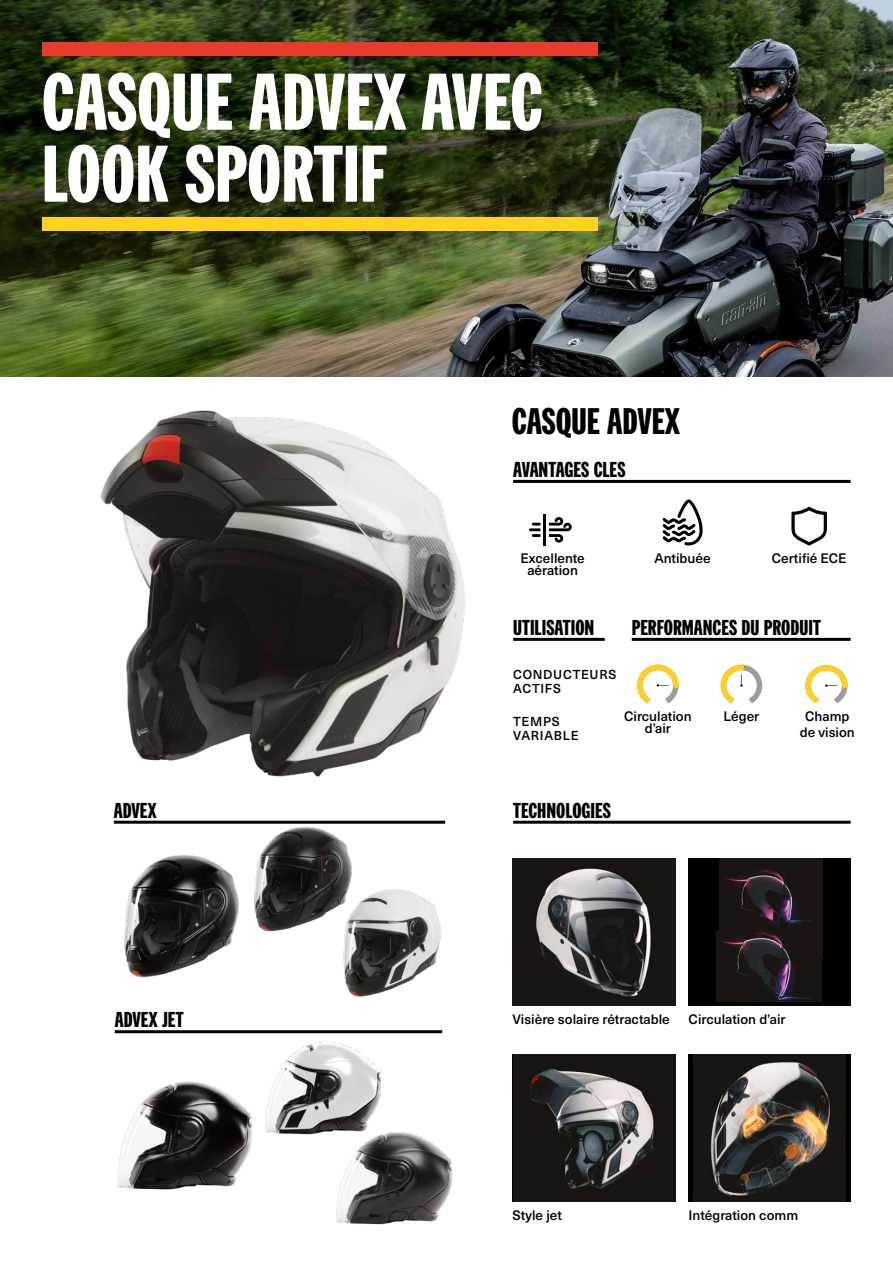
<style>
.page{position:relative;width:893px;height:1263px;background:#fff}
.page>*{position:absolute;margin:0;border:0;box-sizing:border-box;transform-origin:0 0}
.t1{font:700 78px/72px "Can Am Gothic";color:#fff}
.t2{font:700 36px "Can Am Gothic";color:#000}
.t3{font:700 21px "Can Am Gothic";color:#000}
.t4{font:500 13.5px/12.1px "Neue Haas Unica W1 G";color:#000;text-align:center}
.t5{font:500 12.75px/13.5px "Neue Haas Unica W1 G";letter-spacing:.055em;color:#000}
</style>
<div class="page">
<img style="left:0;top:0;width:893px;height:376px">
<div style="left:42px;top:43px;width:555px;height:13px;background:#e73b2b"></div>
<div style="left:42px;top:217px;width:555px;height:14px;background:#ffd120"></div>
<hr style="left:513px;top:480px;width:338px;height:3px;background:#000">
<svg style="left:549px;top:517px;width:23px;height:26px"></svg>
<hr style="left:543px;top:514px;width:3px;height:31px;background:#000">
<svg style="left:529px;top:523px;width:11px;height:14px"></svg>
<svg style="left:663px;top:499px;width:39px;height:46px"></svg>
<svg style="left:791px;top:507px;width:36px;height:38px"></svg>
<hr style="left:513px;top:638px;width:92px;height:3px;background:#000">
<img style="left:58px;top:371px;width:449px;height:406px">
<img style="left:124px;top:855px;width:116px;height:123px">
<img style="left:259px;top:1033px;width:122px;height:102px">
<img style="left:254px;top:826px;width:98px;height:106px">
<img style="left:330px;top:1123px;width:122px;height:102px">
<img style="left:333px;top:888px;width:109px;height:109px">
<svg style="left:721px;top:665px;width:41px;height:38px"></svg>
<svg style="left:637px;top:665px;width:42px;height:38px"></svg>
<hr style="left:632px;top:638px;width:219px;height:3px;background:#000">
<svg style="left:805px;top:665px;width:42px;height:38px"></svg>
<hr style="left:513px;top:821px;width:338px;height:3px;background:#000">
<img style="left:512px;top:859px;width:163px;height:147px">
<img style="left:513px;top:1055px;width:162px;height:147px">
<div style="left:689px;top:1055px;width:162px;height:147px;background:#000"></div>
<img style="left:693px;top:1055px;width:153px;height:147px">
<div style="left:689px;top:859px;width:162px;height:147px;background:#000"></div>
<img style="left:719px;top:859px;width:103px;height:72px">
<img style="left:717px;top:931px;width:105px;height:71px">
<img style="left:117px;top:1081px;width:136px;height:109px">
<hr style="left:114px;top:821px;width:331px;height:3px;background:#000">
<hr style="left:115px;top:1030px;width:327px;height:3px;background:#000">
<h1 class="t1" style="left:42px;top:63px;width:503px">CASQUE ADVEX AVEC<br>LOOK SPORTIF</h1>
<h2 class="t2" style="left:512px;top:397px;width:170px">CASQUE ADVEX</h2>
<h3 class="t3" style="left:513px;top:455px;width:114px">AVANTAGES CLES</h3>
<p class="t4" style="left:520px;top:552px;width:66px">Excellente aération</p>
<p class="t4" style="left:654px;top:552px;width:58px">Antibuée</p>
<p class="t4" style="left:772px;top:552px;width:76px">Certifié ECE</p>
<h3 class="t3" style="left:114px;top:796px;width:44px">ADVEX</h3>
<h3 class="t3" style="left:115px;top:1006px;width:70px">ADVEX JET</h3>
<h3 class="t3" style="left:513px;top:613px;width:83px">UTILISATION</h3>
<p class="t5" style="left:513px;top:667px;width:105px">CONDUCTEURS<br>ACTIFS</p>
<p class="t5" style="left:513px;top:714px;width:67px">TEMPS<br>VARIABLE</p>
<h3 class="t3" style="left:632px;top:613px;width:191px">PERFORMANCES DU PRODUIT</h3>
<p class="t4" style="left:624px;top:709px;width:69px">Circulation d’air</p>
<p class="t4" style="left:724px;top:709px;width:37px">Léger</p>
<p class="t4" style="left:800px;top:707px;width:56px;line-height:16.2px">Champ de vision</p>
<h3 class="t3" style="left:513px;top:796px;width:99px">TECHNOLOGIES</h3>
<p class="t4" style="left:512px;top:1012px;width:159px">Visière solaire rétractable</p>
<p class="t4" style="left:689px;top:1012px;width:98px">Circulation d’air</p>
<p class="t4" style="left:512px;top:1208px;width:51px">Style jet</p>
<p class="t4" style="left:689px;top:1208px;width:111px">Intégration comm</p>
</div>
